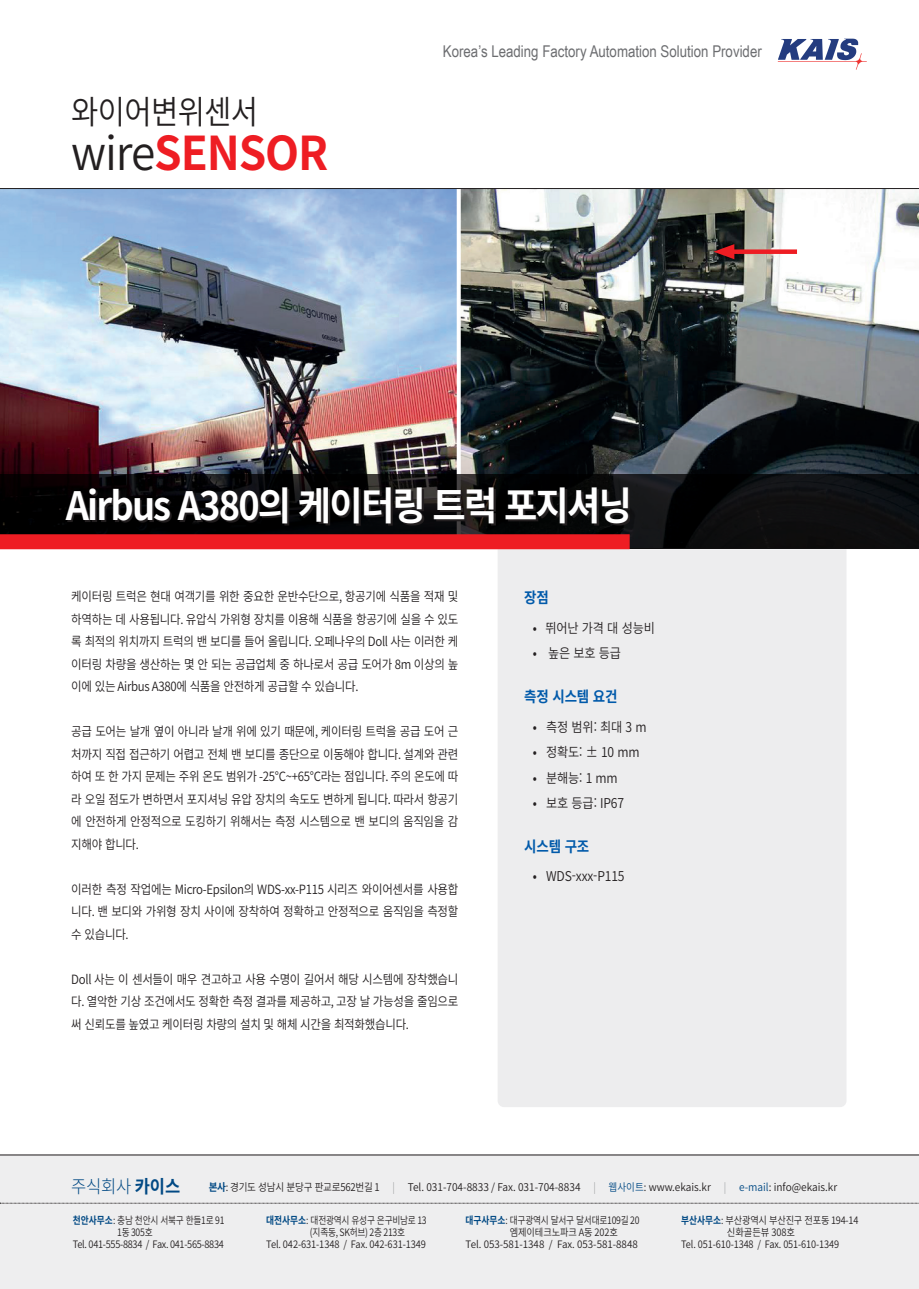
<style>
.page{position:relative;width:919px;height:1289px;background:#fff}
.page>*{position:absolute;margin:0;border:0;box-sizing:border-box;transform-origin:0 0}
.t1{font:700 46.5px "Noto Sans CJ Kkr";letter-spacing:-.025em;color:#ee1d23;scale:.95 1}
.t2{font:700 39px "Noto Sans CJ Kkr";letter-spacing:-.05em;color:#fff;scale:.93 1}
.t3{font:600 33px "Noto Sans CJ Kkr";letter-spacing:-.025em;color:#231f20;scale:.9 1}
.t4{font:300 18px "Noto Sans CJ Kkr";color:#014984;scale:.92 1}
.t5{font:16.2px "Arial Narrow";color:#6c6d70}
.t6{font:700 15px "Noto Sans CJ Kkr";letter-spacing:-.01em;color:#015aaa;scale:.9 1}
.t7{font:600 13.5px "Noto Sans CJ Kkr";letter-spacing:-.01em;color:#231f20;scale:.9 1}
.t8{font:600 12.75px/22.5px "Noto Sans CJ Kkr";letter-spacing:-.025em;color:#231f20;text-align:justify;scale:.9 1}
.t9{font:600 10.65px "Noto Sans CJ Kkr";color:#231f20;scale:.9 1}
.t10{font:600 10.2px "Noto Sans CJ Kkr";letter-spacing:-.025em;color:#231f20;scale:.85 1}
.t11{font:600 10.2px "Noto Sans CJ Kkr";letter-spacing:-.025em;color:#231f20;scale:.9 1}
.t12{font:600 10.2px "Noto Sans CJ Kkr";letter-spacing:-.025em;color:#231f20;scale:.91 1}
.t13{font:600 10.2px "Noto Sans CJ Kkr";color:#231f20;scale:.96 1}
.s1{font-weight:600;color:#231f20}
.s2{font-weight:400}
.s3{font-weight:700}
.s4{font-weight:700;color:#014984}
.s5{font-weight:300;color:#939598}
.s6{color:#014984}
</style>
<div class="page">
<svg style="left:777px;top:39px;width:89px;height:31px"></svg>
<div style="left:0;top:1154px;width:918px;height:134px;background:#eeeeef"></div>
<svg style="left:0;top:1202px;width:919px;height:1px"></svg>
<hr style="left:0;top:1154px;width:918px;height:1px;background:#231f20">
<div style="left:497px;top:549px;width:349px;height:558px;background:#ededee"></div>
<img style="left:0;top:189px;width:918px;height:285px">
<svg style="left:0;top:474px;width:918px;height:75px;background:#0a0a0c"></svg>
<svg style="left:68px;top:489px;width:562px;height:36px;background:#121011"></svg>
<div style="left:0;top:534px;width:629px;height:15px;background:#ee1d23"></div>
<hr style="left:0;top:188px;width:918px;height:1px;background:#231f20">
<div style="left:726px;top:249px;width:71px;height:5px;background:#ee1d23"></div>
<svg style="left:713px;top:244px;width:21px;height:15px"></svg>
<p class="t3" style="left:71px;top:93px;width:209px">와이어변위센서</p>
<p class="t1" style="left:71px;top:127px;width:272px"><span class="s1">wire</span>SENSOR</p>
<p class="t5" style="left:443px;top:39px;width:320px">Korea’s Leading Factory Automation Solution Provider</p>
<p class="t2" style="left:66px;top:483px;width:610px">Airbus A380의 케이터링 트럭 포지셔닝</p>
<p class="t8" style="left:71px;top:585px;width:431px">케이터링 트럭은 현대 여객기를 위한 중요한 운반수단으로, 항공기에 식품을 적재 및 하역하는 데 사용됩니다. 유압식 가위형 장치를 이용해 식품을 항공기에 실을 수 있도 록 최적의 위치까지 트럭의 밴 보디를 들어 올립니다. 오페나우의 Doll 사는 이러한 케 이터링 차량을 생산하는 몇 안 되는 공급업체 중 하나로서 공급 도어가 8m 이상의 높 이에 있는 Airbus A380에 식품을 안전하게 공급할 수 있습니다.</p>
<p class="t8" style="left:71px;top:720px;width:431px">공급 도어는 날개 옆이 아니라 날개 위에 있기 때문에, 케이터링 트럭을 공급 도어 근 처까지 직접 접근하기 어렵고 전체 밴 보디를 종단으로 이동해야 합니다. 설계와 관련 하여 또 한 가지 문제는 주위 온도 범위가 -25°C~+65°C라는 점입니다. 주의 온도에 따 라 오일 점도가 변하면서 포지셔닝 유압 장치의 속도도 변하게 됩니다. 따라서 항공기 에 안전하게 안정적으로 도킹하기 위해서는 측정 시스템으로 밴 보디의 움직임을 감 지해야 합니다.</p>
<p class="t8" style="left:71px;top:878px;width:431px">이러한 측정 작업에는 Micro-Epsilon의 WDS-xx-P115 시리즈 와이어센서를 사용합 니다. 밴 보디와 가위형 장치 사이에 장착하여 정확하고 안정적으로 움직임을 측정할 수 있습니다.</p>
<p class="t8" style="left:71px;top:968px;width:431px">Doll 사는 이 센서들이 매우 견고하고 사용 수명이 길어서 해당 시스템에 장착했습니 다. 열악한 기상 조건에서도 정확한 측정 결과를 제공하고, 고장 날 가능성을 줄임으로 써 신뢰도를 높였고 케이터링 차량의 설치 및 해체 시간을 최적화했습니다.</p>
<p class="t6" style="left:524px;top:589px;width:29px">장점</p>
<p class="t7" style="left:532px;top:620px;width:137px"><span class="s2">•</span> 뛰어난 가격 대 성능비</p>
<p class="t7" style="left:532px;top:646px;width:100px"><span class="s2">•</span> 높은 보호 등급</p>
<p class="t6" style="left:524px;top:688px;width:105px">측정 시스템 요건</p>
<p class="t7" style="left:532px;top:719px;width:128px"><span class="s2">•</span> 측정 범위: 최대 3 m</p>
<p class="t7" style="left:532px;top:745px;width:120px"><span class="s2">•</span> 정확도: ± 10 mm</p>
<p class="t7" style="left:532px;top:770px;width:96px"><span class="s2">•</span> 분해능: 1 mm</p>
<p class="t7" style="left:532px;top:796px;width:103px"><span class="s2">•</span> 보호 등급: IP67</p>
<p class="t6" style="left:524px;top:838px;width:74px">시스템 구조</p>
<p class="t7" style="left:532px;top:868px;width:104px"><span class="s2">•</span> WDS-xxx-P115</p>
<h3 class="t4" style="left:71px;top:1176px;width:120px">주식회사 <span class="s3">카이스</span></h3>
<p class="t9" style="left:209px;top:1181px;width:700px"><span class="s4">본사</span>: 경기도 성남시 분당구 판교로562번길 1 <span class="s5">|</span> Tel. 031-704-8833 / Fax. 031-704-8834 <span class="s5">|</span> <span class="s6">웹사이트</span>: www.ekais.kr <span class="s5">|</span> <span class="s6">e-mail</span>: info@ekais.kr</p>
<p class="t10" style="left:73px;top:1214px;width:180px"><span class="s4">천안사무소</span>: 충남 천안시 서북구 한들1로 91</p>
<p class="t10" style="left:117px;top:1226px;width:43px">1동 305호</p>
<p class="t11" style="left:73px;top:1238px;width:169px">Tel. 041-555-8834 / Fax. 041-565-8834</p>
<p class="t10" style="left:266px;top:1214px;width:190px"><span class="s4">대전사무소</span>: 대전광역시 유성구 은구비남로 13</p>
<p class="t10" style="left:310px;top:1226px;width:113px">(지족동, SK허브) 2층 213호</p>
<p class="t12" style="left:266px;top:1238px;width:177px">Tel. 042-631-1348 / Fax. 042-631-1349</p>
<p class="t10" style="left:465px;top:1214px;width:206px"><span class="s4">대구사무소</span>: 대구광역시 달서구 달서대로109길 20</p>
<p class="t11" style="left:509px;top:1226px;width:122px">엠제이테크노파크 A동 202호</p>
<p class="t13" style="left:465px;top:1238px;width:181px">Tel. 053-581-1348 / Fax. 053-581-8848</p>
<p class="t10" style="left:681px;top:1214px;width:210px"><span class="s4">부산사무소</span>: 부산광역시 부산진구 전포동 194-14</p>
<p class="t12" style="left:727px;top:1226px;width:76px">신화골든뷰 308호</p>
<p class="t11" style="left:681px;top:1238px;width:177px">Tel. 051-610-1348 / Fax. 051-610-1349</p>
</div>
